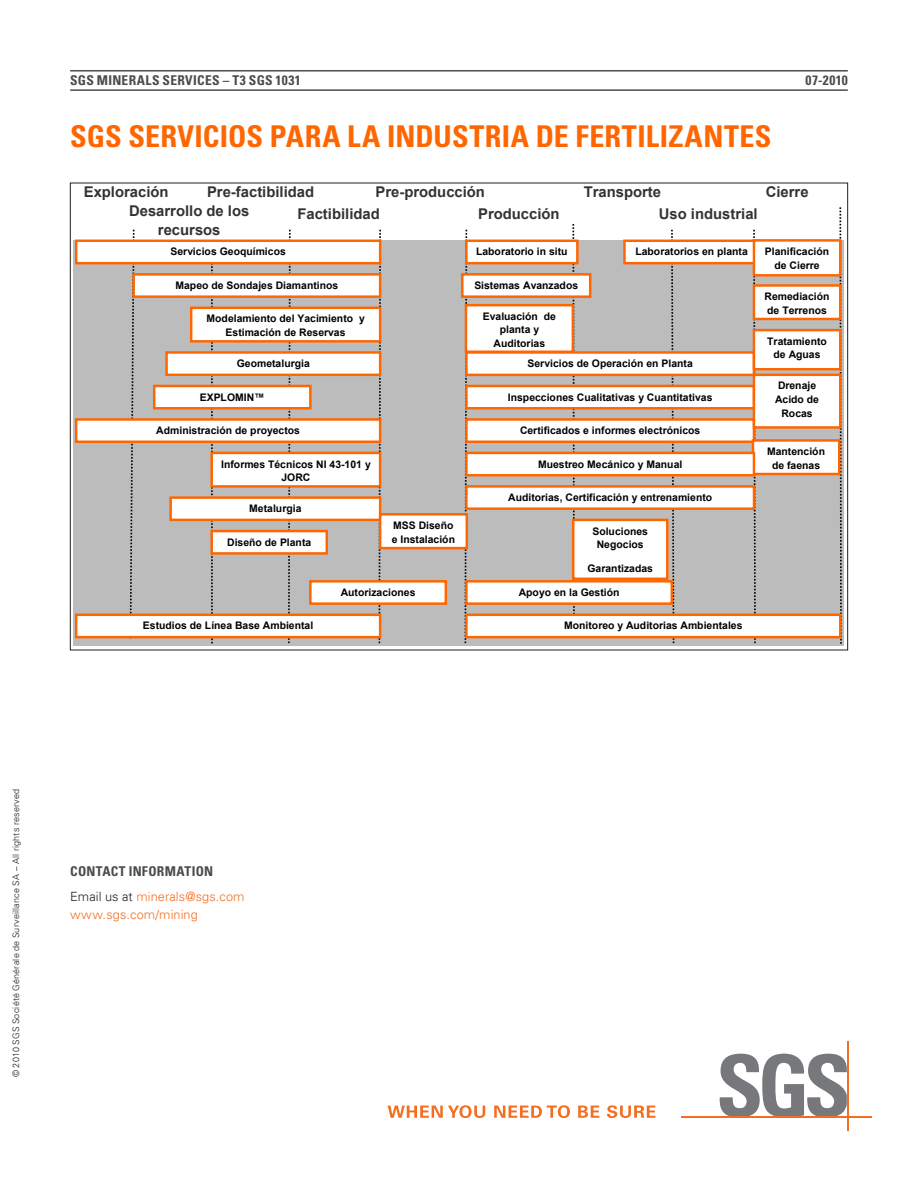
<style>
.page{position:relative;width:918px;height:1188px;background:#fff}
.page>*{position:absolute;margin:0;border:0;box-sizing:border-box;transform-origin:0 0}
.t1{font:700 condensed 30px "Univers LT";letter-spacing:.01em;color:#f60}
.t2{font:700 24.15px "Arial Narrow";color:#f60}
.t3{font:700 14.85px/22.4px "Arial";color:#333}
.t4{font:700 condensed 13.5px "Univers LT";letter-spacing:.02em;color:#4b4c4d}
.t5{font:300 12.75px "Univers LT";letter-spacing:.005em;color:#f36e21}
.t6{font:700 10.35px/13.5px "Arial";color:#000;text-align:center}
.t7{font:300 9px "Univers LT";letter-spacing:.02em;color:#231f20}
.s1{color:#231f20}
</style>
<div class="page">
<hr style="left:70px;top:70px;width:778px;height:2px;background:#4b4c4d">
<hr style="left:70px;top:89px;width:778px;height:2px;background:#4b4c4d">
<svg style="left:388px;top:1105px;width:97px;height:13px"></svg>
<svg style="left:494px;top:1105px;width:76px;height:13px"></svg>
<svg style="left:578px;top:1106px;width:21px;height:12px"></svg>
<svg style="left:607px;top:1105px;width:48px;height:13px"></svg>
<svg style="left:719px;top:1054px;width:128px;height:62px"></svg>
<hr style="left:681px;top:1116px;width:191px;height:2px;background:#f36e21">
<hr style="left:847px;top:1041px;width:1px;height:90px;background:#f36e21">
<div style="left:74px;top:240px;width:770px;height:406px;background:#bcbcbc"></div>
<svg style="left:129px;top:229px;width:6px;height:410px"></svg>
<svg style="left:211px;top:264px;width:2px;height:380px"></svg>
<svg style="left:287px;top:229px;width:4px;height:415px"></svg>
<svg style="left:378px;top:229px;width:4px;height:415px"></svg>
<svg style="left:464px;top:229px;width:4px;height:415px"></svg>
<svg style="left:572px;top:224px;width:4px;height:415px"></svg>
<svg style="left:670px;top:229px;width:5px;height:415px"></svg>
<svg style="left:752px;top:229px;width:5px;height:415px"></svg>
<svg style="left:839px;top:207px;width:3px;height:437px"></svg>
<div style="left:76px;top:241px;width:304px;height:22px;background:#fff"></div>
<div style="left:75px;top:240px;width:306px;height:24px;border:2px solid #f60"></div>
<div style="left:134px;top:274px;width:246px;height:23px;background:#fff"></div>
<div style="left:132px;top:273px;width:249px;height:25px;border:2px solid #f60"></div>
<div style="left:191px;top:308px;width:189px;height:33px;background:#fff"></div>
<div style="left:190px;top:307px;width:191px;height:36px;border:2px solid #f60"></div>
<div style="left:167px;top:352px;width:213px;height:23px;background:#fff"></div>
<div style="left:165px;top:351px;width:216px;height:25px;border:2px solid #f60"></div>
<div style="left:154px;top:386px;width:156px;height:22px;background:#fff"></div>
<div style="left:153px;top:385px;width:159px;height:25px;border:2px solid #f60"></div>
<div style="left:76px;top:419px;width:304px;height:23px;background:#fff"></div>
<div style="left:75px;top:418px;width:306px;height:25px;border:2px solid #f60"></div>
<div style="left:212px;top:453px;width:168px;height:33px;background:#fff"></div>
<div style="left:210px;top:452px;width:171px;height:36px;border:2px solid #f60"></div>
<div style="left:171px;top:498px;width:209px;height:22px;background:#fff"></div>
<div style="left:169px;top:496px;width:212px;height:25px;border:2px solid #f60"></div>
<div style="left:212px;top:531px;width:115px;height:22px;background:#fff"></div>
<div style="left:210px;top:530px;width:118px;height:25px;border:2px solid #f60"></div>
<div style="left:310px;top:581px;width:136px;height:23px;background:#fff"></div>
<div style="left:309px;top:580px;width:138px;height:25px;border:2px solid #f60"></div>
<div style="left:76px;top:615px;width:304px;height:22px;background:#fff"></div>
<div style="left:75px;top:614px;width:306px;height:24px;border:2px solid #f60"></div>
<div style="left:380px;top:514px;width:87px;height:34px;background:#fff"></div>
<div style="left:379px;top:513px;width:89px;height:36px;border:2px solid #f60"></div>
<div style="left:466px;top:241px;width:111px;height:22px;background:#fff"></div>
<div style="left:465px;top:240px;width:114px;height:24px;border:2px solid #f60"></div>
<div style="left:462px;top:274px;width:128px;height:23px;background:#fff"></div>
<div style="left:461px;top:273px;width:130px;height:25px;border:2px solid #f60"></div>
<div style="left:466px;top:386px;width:288px;height:22px;background:#fff"></div>
<div style="left:465px;top:385px;width:290px;height:25px;border:2px solid #f60"></div>
<div style="left:466px;top:352px;width:288px;height:23px;background:#fff"></div>
<div style="left:465px;top:351px;width:290px;height:25px;border:2px solid #f60"></div>
<div style="left:466px;top:305px;width:107px;height:47px;background:#fff"></div>
<div style="left:465px;top:304px;width:109px;height:49px;border:2px solid #f60"></div>
<div style="left:466px;top:419px;width:288px;height:23px;background:#fff"></div>
<div style="left:465px;top:418px;width:290px;height:25px;border:2px solid #f60"></div>
<div style="left:466px;top:486px;width:288px;height:23px;background:#fff"></div>
<div style="left:465px;top:485px;width:290px;height:25px;border:2px solid #f60"></div>
<div style="left:573px;top:520px;width:94px;height:59px;background:#fff"></div>
<div style="left:572px;top:519px;width:97px;height:61px;border:2px solid #f60"></div>
<div style="left:466px;top:581px;width:206px;height:23px;background:#fff"></div>
<div style="left:465px;top:580px;width:208px;height:25px;border:2px solid #f60"></div>
<div style="left:466px;top:615px;width:374px;height:22px;background:#fff"></div>
<div style="left:465px;top:614px;width:377px;height:24px;border:2px solid #f60"></div>
<div style="left:624px;top:241px;width:135px;height:22px;background:#fff"></div>
<div style="left:623px;top:240px;width:137px;height:24px;border:2px solid #f60"></div>
<div style="left:754px;top:240px;width:86px;height:35px;background:#fff"></div>
<div style="left:753px;top:239px;width:88px;height:38px;border:2px solid #f60"></div>
<div style="left:754px;top:285px;width:86px;height:34px;background:#fff"></div>
<div style="left:753px;top:284px;width:88px;height:36px;border:2px solid #f60"></div>
<div style="left:754px;top:330px;width:86px;height:39px;background:#fff"></div>
<div style="left:753px;top:329px;width:88px;height:41px;border:2px solid #f60"></div>
<div style="left:754px;top:375px;width:86px;height:52px;background:#fff"></div>
<div style="left:753px;top:374px;width:88px;height:55px;border:2px solid #f60"></div>
<div style="left:753px;top:440px;width:86px;height:34px;background:#fff"></div>
<div style="left:752px;top:439px;width:88px;height:36px;border:2px solid #f60"></div>
<div style="left:466px;top:453px;width:288px;height:22px;background:#fff"></div>
<div style="left:465px;top:452px;width:290px;height:24px;border:2px solid #f60"></div>
<p class="t4" style="left:70px;top:72px;width:232px">SGS MINERALS SERVICES – T3 SGS 1031</p>
<p class="t4" style="left:806px;top:72px;width:44px">07-2010</p>
<p class="t1" style="left:70px;top:118px;width:703px">SGS SERVICIOS PARA LA INDUSTRIA DE FERTILIZANTES</p>
<p class="t2" style="left:80px;top:130px;width:552px">SGS SERVICIOS PARA LA INDUSTRIA DE FERTILIZANTES</p>
<p class="t3" style="left:84px;top:181px;width:86px">Exploración</p>
<p class="t3" style="left:129px;top:200px;width:122px">Desarrollo de los</p>
<p class="t3" style="left:158px;top:220px;width:64px">recursos</p>
<p class="t3" style="left:297px;top:181px;width:84px;text-indent:-90px">Pre-factibilidad<br>Factibilidad</p>
<p class="t3" style="left:478px;top:181px;width:83px;text-indent:-103px">Pre-producción<br>Producción</p>
<p class="t3" style="left:659px;top:181px;width:100px;text-indent:-75px">Transporte<br>Uso industrial</p>
<p class="t3" style="left:766px;top:181px;width:44px">Cierre</p>
<p class="t6" style="left:170px;top:245px;width:117px">Servicios Geoquímicos</p>
<p class="t6" style="left:175px;top:279px;width:164px">Mapeo de Sondajes Diamantinos</p>
<p class="t6" style="left:207px;top:312px;width:160px">Modelamiento del Yacimiento y<br>Estimación de Reservas</p>
<p class="t6" style="left:237px;top:357px;width:75px">Geometalurgia</p>
<p class="t6" style="left:200px;top:391px;width:66px">EXPLOMIN™</p>
<p class="t6" style="left:156px;top:424px;width:145px">Administración de proyectos</p>
<p class="t6" style="left:221px;top:457px;width:151px">Informes Técnicos NI 43-101 y<br>JORC</p>
<p class="t6" style="left:249px;top:502px;width:54px">Metalurgia</p>
<p class="t6" style="left:227px;top:536px;width:86px">Diseño de Planta</p>
<p class="t6" style="left:392px;top:519px;width:65px;text-align:left">MSS Diseño e Instalación</p>
<p class="t6" style="left:143px;top:619px;width:172px">Estudios de Línea Base Ambiental</p>
<p class="t6" style="left:341px;top:586px;width:76px">Autorizaciones</p>
<p class="t6" style="left:635px;top:245px;width:114px">Laboratorios en planta</p>
<p class="t6" style="left:765px;top:245px;width:66px">Planificación de Cierre</p>
<p class="t6" style="left:765px;top:290px;width:66px;text-align:left">Remediación de Terrenos</p>
<p class="t6" style="left:767px;top:335px;width:61px">Tratamiento de Aguas</p>
<p class="t6" style="left:775px;top:379px;width:46px">Drenaje<br>Acido de<br>Rocas</p>
<p class="t6" style="left:767px;top:445px;width:60px">Mantención</p>
<p class="t6" style="left:538px;top:458px;width:146px">Muestreo Mecánico y Manual</p>
<p class="t6" style="left:772px;top:459px;width:50px">de faenas</p>
<p class="t6" style="left:476px;top:245px;width:93px">Laboratorio in situ</p>
<p class="t6" style="left:474px;top:279px;width:105px">Sistemas Avanzados</p>
<p class="t6" style="left:483px;top:310px;width:75px">Evaluación de planta y<br>Auditorias</p>
<p class="t6" style="left:528px;top:357px;width:167px">Servicios de Operación en Planta</p>
<p class="t6" style="left:508px;top:391px;width:206px">Inspecciones Cualitativas y Cuantitativas</p>
<p class="t6" style="left:520px;top:424px;width:182px">Certificados e informes electrónicos</p>
<p class="t6" style="left:508px;top:491px;width:206px">Auditorias, Certificación y entrenamiento</p>
<p class="t6" style="left:592px;top:525px;width:57px">Soluciones<br>Negocios</p>
<p class="t6" style="left:588px;top:562px;width:67px">Garantizadas</p>
<p class="t6" style="left:519px;top:586px;width:102px">Apoyo en la Gestión</p>
<p class="t6" style="left:564px;top:619px;width:180px">Monitoreo y Auditorias Ambientales</p>
<p class="t7" style="left:11px;top:1077px;width:290px;rotate:-90deg">© 2010 SGS Société Générale de Surveillance SA – All rights reserved</p>
<p class="t4" style="left:70px;top:863px;width:145px">CONTACT INFORMATION</p>
<p class="t5" style="left:70px;top:889px;width:176px"><span class="s1">Email us at</span> minerals@sgs.com</p>
<p class="t5" style="left:70px;top:907px;width:129px">www.sgs.com/mining</p>
</div>
